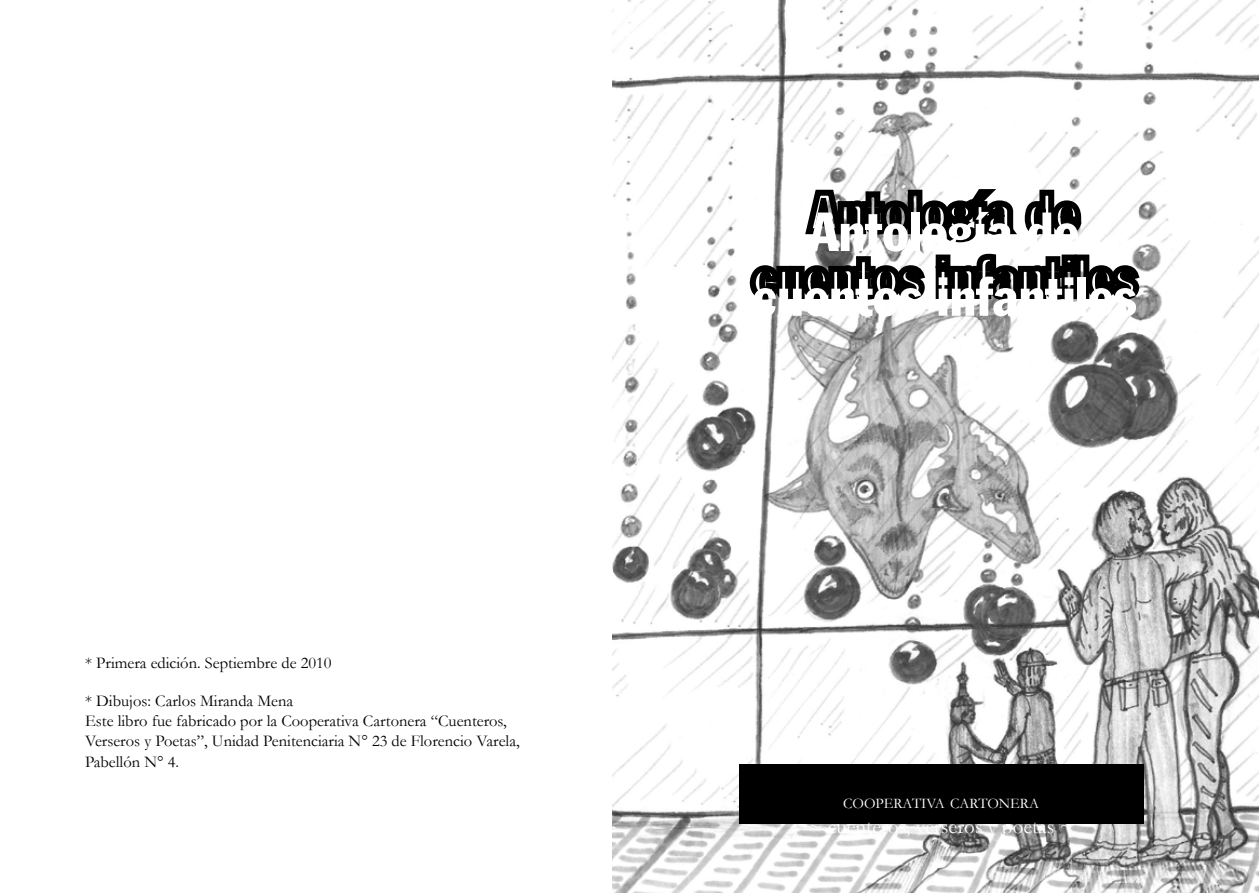
<style>
.page{position:relative;width:1259px;height:893px;background:#fff}
.page>*{position:absolute;margin:0;border:0;box-sizing:border-box;transform-origin:0 0}
.t1{font:condensed 54px/64.8px "Franklin Gothic";color:#fff;text-align:center}
.t2{font:21px "Garamond";color:#fff}
.t3{font:16.5px/19.8px "Garamond";color:#000}
.t4{font:14.7px "Garamond";color:#fff}
</style>
<div class="page">
<img style="left:613px;top:0;width:646px;height:893px">
<svg style="left:802px;top:184px;width:283px;height:61px"></svg>
<svg style="left:747px;top:251px;width:396px;height:52px"></svg>
<div style="left:739px;top:764px;width:404px;height:59px;background:#000"></div>
<p class="t3" style="left:85px;top:653px;width:248px">* Primera edición. Septiembre de 2010</p>
<p class="t3" style="left:85px;top:690px;width:436px">* Dibujos: Carlos Miranda Mena<br>Este libro fue fabricado por la Cooperativa Cartonera “Cuenteros,<br>Verseros y Poetas”, Unidad Penitenciaria N° 23 de Florencio Varela,</p>
<p class="t3" style="left:85px;top:752px;width:96px">Pabellón N° 4.</p>
<h1 class="t1" style="left:752px;top:199px;width:386px">Antología de cuentos infantiles</h1>
<p class="t4" style="left:843px;top:794px;width:197px">COOPERATIVA CARTONERA</p>
<p class="t2" style="left:808px;top:814px;width:267px">~ cuenteros, verseros y poetas ~</p>
</div>
